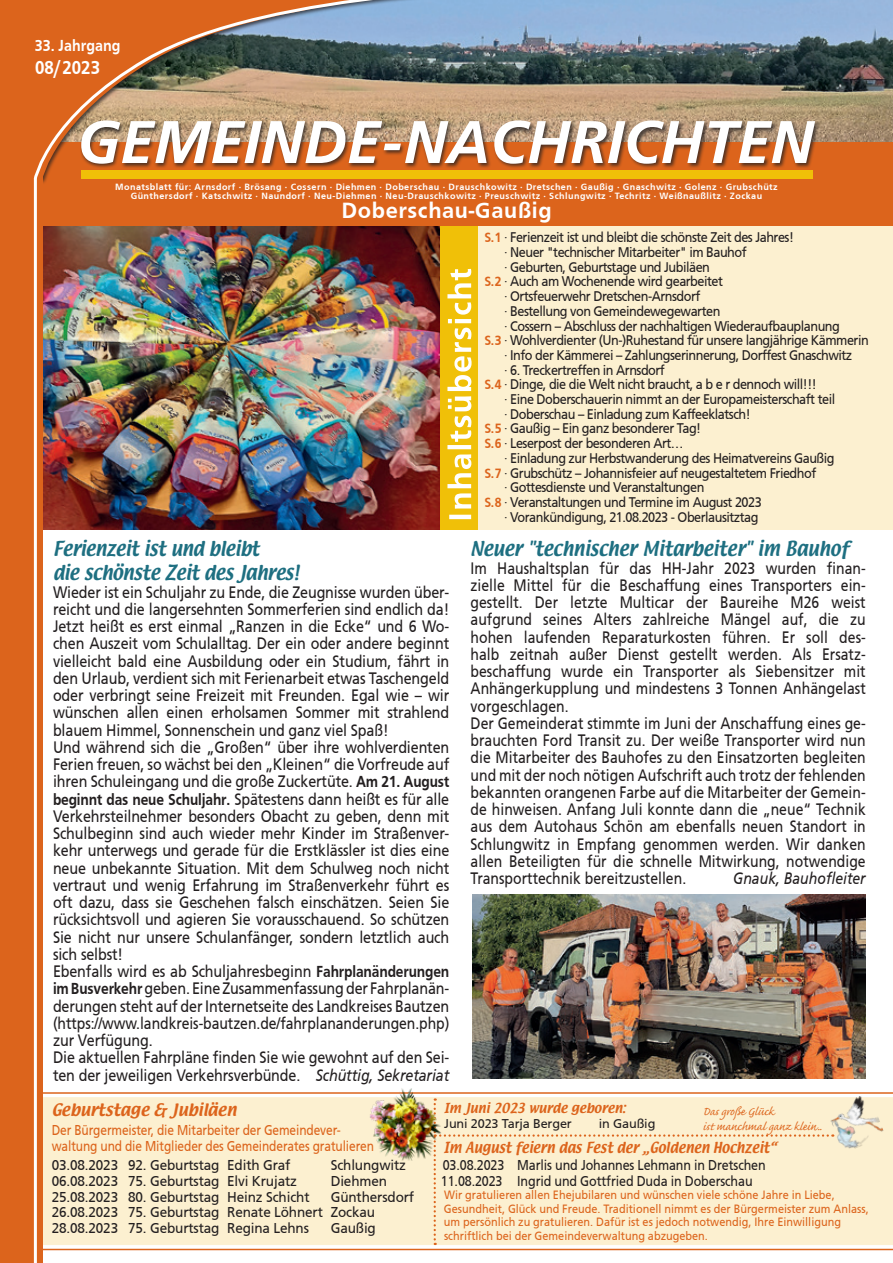
<style>
.page{position:relative;width:893px;height:1263px;background:#fff}
.page>*{position:absolute;margin:0;border:0;box-sizing:border-box;transform-origin:0 0}
.t1{font:italic 700 60px "Frutiger CE";color:#fff}
.t2{font:700 22.8px "Frutiger";letter-spacing:.025em;color:#fff}
.t3{font:700 19.5px "Frutiger";color:#fff;scale:.9 1}
.t4{font:18px/24px "Textile";letter-spacing:-.015em;color:#1e6f81;scale:.93 1}
.t5{font:16.5px/17.2px "Frutiger CE";letter-spacing:-.01em;color:#231f20;text-align:justify;scale:.87 1}
.t6{font:16.5px/17.2px "Frutiger CE";letter-spacing:-.01em;color:#231f20;text-align:justify;scale:.85 1}
.t7{font:italic 16.5px "Frutiger CE";color:#231f20;scale:.85 1}
.t8{font:700 16.5px "Frutiger";color:#fff;scale:.9 1}
.t9{font:15px "Textile";color:#dc641c}
.t10{font:14.55px/15px "Caflisch Script Web Pro";letter-spacing:-.01em;color:#dc641c}
.t11{font:14.25px/15.8px "Frutiger CE";letter-spacing:-.01em;color:#231f20;scale:.95 1}
.t12{font:14.25px/15.8px "Frutiger CE";letter-spacing:-.01em;color:#dc641c;scale:.84 1}
.t13{font:14.25px/16.5px "Frutiger CE";letter-spacing:-.01em;color:#231f20;scale:.88 1}
.Textsatz{font:13.95px/14.7px "Frutiger CE";letter-spacing:-.04em;color:#231f20;scale:.91 1}
.t14{font:13.35px "Textile";color:#dc641c;scale:.93 1}
.t15{font:12.75px "Frutiger CE";letter-spacing:-.01em;color:#231f20}
.t16{font:12px/13.5px "Frutiger CE";color:#dc641c;scale:.91 1}
.t17{font:12px "Textile";color:#dc641c}
.t18{font:700 9px/9px "Frutiger CE";letter-spacing:.05em;color:#fff;text-align:center}
.s1{font-family:"Frutiger";font-weight:700}
.s2{font-style:italic}
.s3{font-family:"Frutiger";font-weight:700;color:#dc641c}
</style>
<div class="page">
<div style="left:43px;top:1097px;width:850px;height:148px;background:#fcf0d0"></div>
<img style="left:43px;top:226px;width:398px;height:304px">
<div style="left:447px;top:226px;width:446px;height:304px;background:#fcf0d0"></div>
<div style="left:441px;top:151px;width:37px;height:379px;background:#f0c008"></div>
<svg style="left:447px;top:269px;width:25px;height:250px"></svg>
<div style="left:0;top:87px;width:893px;height:139px;background:#dc641c"></div>
<img style="left:558px;top:0;width:335px;height:142px">
<div style="left:0;top:0;width:558px;height:184px;background:#231f20;opacity:.75"></div>
<svg style="left:0;top:0;width:553px;height:170px;fill:#dc641c"></svg>
<div style="left:80px;top:120px;width:740px;height:48px;background:#231f20;opacity:.75"></div>
<div style="left:81px;top:170px;width:732px;height:9px;background:#f0c008"></div>
<div style="left:0;top:152px;width:43px;height:1111px;background:#dc641c"></div>
<hr style="left:34px;top:178px;width:3px;height:1085px;background:#fff">
<svg style="left:32px;top:0;width:516px;height:181px"></svg>
<hr style="left:39px;top:1092px;width:854px;height:2px;background:#dc641c">
<hr style="left:40px;top:1249px;width:853px;height:1px;background:#dc641c">
<div style="left:434px;top:1098px;width:399px;height:147px;background:#fcf0d0"></div>
<img style="left:368px;top:1088px;width:76px;height:73px">
<img style="left:826px;top:1093px;width:60px;height:60px">
<img style="left:472px;top:894px;width:394px;height:185px">
<p class="t8" style="left:35px;top:36px;width:96px">33. Jahrgang</p>
<p class="t3" style="left:35px;top:56px;width:74px">08/2023</p>
<h1 class="t1" style="left:77px;top:106px;width:738px">GEMEINDE-NACHRICHTEN</h1>
<h2 class="t2" style="left:341px;top:198px;width:212px">Doberschau-Gaußig</h2>
<p class="t18" style="left:115px;top:182px;width:664px">Monatsblatt für: Arnsdorf · Brösang · Cossern · Diehmen · Doberschau · Drauschkowitz · Dretschen · Gaußig · Gnaschwitz · Golenz · Grubschütz<br>Günthersdorf · Katschwitz · Naundorf · Neu-Diehmen · Neu-Drauschkowitz · Preuschwitz · Schlungwitz · Techritz · Weißnaußlitz · Zockau</p>
<p class="t4" style="left:53px;top:538px;width:266px">Ferienzeit ist und bleibt<br>die schönste Zeit des Jahres!</p>
<p class="t5" style="left:53px;top:583px;width:457px">Wieder ist ein Schuljahr zu Ende, die Zeugnisse wurden über&shy;reicht und die langersehnten Sommerferien sind endlich da!<br>Jetzt heißt es erst einmal „Ranzen in die Ecke“ und 6 Wo&shy;chen Auszeit vom Schulalltag. Der ein oder andere beginnt vielleicht bald eine Ausbildung oder ein Studium, fährt in den Urlaub, verdient sich mit Ferienarbeit etwas Taschengeld oder verbringt seine Freizeit mit Freunden. Egal wie – wir wünschen allen einen erholsamen Sommer mit strahlend blauem Himmel, Sonnenschein und ganz viel Spaß!</p>
<p class="t5" style="left:53px;top:738px;width:457px">Und während sich die „Großen“ über ihre wohlverdienten Ferien freuen, so wächst bei den „Kleinen“ die Vorfreude auf ihren Schuleingang und die große Zuckertüte. <span class="s1">Am 21. August beginnt das neue Schuljahr.</span> Spätestens dann heißt es für alle Verkehrsteilnehmer besonders Obacht zu geben, denn mit Schulbeginn sind auch wieder mehr Kinder im Straßenver&shy;kehr unterwegs und gerade für die Erstklässler ist dies eine neue unbekannte Situation. Mit dem Schulweg noch nicht vertraut und wenig Erfahrung im Straßenverkehr führt es oft dazu, dass sie Geschehen falsch einschätzen. Seien Sie rücksichtsvoll und agieren Sie vorausschauend. So schützen Sie nicht nur unsere Schulanfänger, sondern letztlich auch sich selbst!</p>
<p class="t5" style="left:53px;top:963px;width:457px">Ebenfalls wird es ab Schuljahresbeginn <span class="s1">Fahrplanänderungen im Busverkehr</span> geben. Eine Zusammenfassung der Fahrplanän&shy;derungen steht auf der Internetseite des Landkreises Bautzen (https://www.landkreis-bautzen.de/fahrplananderungen.php) zur Verfügung.</p>
<p class="t5" style="left:53px;top:1049px;width:457px">Die aktuellen Fahrpläne finden Sie wie gewohnt auf den Sei&shy;ten der jeweiligen Verkehrsverbünde. <span class="s2">Schüttig, Sekretariat</span></p>
<p class="Textsatz" style="left:504px;top:230px;width:320px;text-indent:-20px"><span class="s3">S.1</span> · Ferienzeit ist und bleibt die schönste Zeit des Jahres! · Neuer "technischer Mitarbeiter" im Bauhof<br>· Geburten, Geburtstage und Jubiläen</p>
<p class="Textsatz" style="left:504px;top:274px;width:370px;text-indent:-20px"><span class="s3">S.2</span> · Auch am Wochenende wird gearbeitet<br>· Ortsfeuerwehr Dretschen-Arnsdorf<br>· Bestellung von Gemeindewegewarten<br>· Cossern – Abschluss der nachhaltigen Wiederaufbauplanung</p>
<p class="Textsatz" style="left:504px;top:333px;width:402px;text-indent:-20px"><span class="s3">S.3</span> · Wohlverdienter (Un-)Ruhestand für unsere langjährige Kämmerin · Info der Kämmerei – Zahlungserinnerung, Dorffest Gnaschwitz<br>· 6. Treckertreffen in Arnsdorf</p>
<p class="Textsatz" style="left:504px;top:377px;width:365px;text-indent:-20px"><span class="s3">S.4</span> · Dinge, die die Welt nicht braucht, a b e r dennoch will!!!<br>· Eine Doberschauerin nimmt an der Europameisterschaft teil · Doberschau – Einladung zum Kaffeeklatsch!</p>
<p class="Textsatz" style="left:485px;top:421px;width:240px"><span class="s3">S.5</span> · Gaußig – Ein ganz besonderer Tag!</p>
<p class="Textsatz" style="left:504px;top:436px;width:365px;text-indent:-20px"><span class="s3">S.6</span> · Leserpost der besonderen Art…<br>· Einladung zur Herbstwanderung des Heimatvereins Gaußig</p>
<p class="Textsatz" style="left:504px;top:465px;width:344px;text-indent:-20px"><span class="s3">S.7</span> · Grubschütz – Johannisfeier auf neugestaltetem Friedhof · Gottesdienste und Veranstaltungen</p>
<p class="Textsatz" style="left:485px;top:495px;width:306px;text-align:right"><span class="s3">S.8</span> · Veranstaltungen und Termine im August 2023 · Vorankündigung, 21.08.2023 - Oberlausitztag</p>
<p class="t4" style="left:471px;top:538px;width:408px">Neuer "technischer Mitarbeiter" im Bauhof</p>
<p class="t6" style="left:471px;top:559px;width:466px">Im Haushaltsplan für das HH-Jahr 2023 wurden finan&shy;zielle Mittel für die Beschaffung eines Transporters ein&shy;gestellt. Der letzte Multicar der Baureihe M26 weist aufgrund seines Alters zahlreiche Mängel auf, die zu hohen laufenden Reparaturkosten führen. Er soll des&shy;halb zeitnah außer Dienst gestellt werden. Als Ersatz&shy;beschaffung wurde ein Transporter als Siebensitzer mit Anhängerkupplung und mindestens 3 Tonnen Anhängelast vorgeschlagen.</p>
<p class="t6" style="left:471px;top:714px;width:466px">Der Gemeinderat stimmte im Juni der Anschaffung eines ge&shy;brauchten Ford Transit zu. Der weiße Transporter wird nun die Mitarbeiter des Bauhofes zu den Einsatzorten begleiten und mit der noch nötigen Aufschrift auch trotz der fehlenden bekannten orangenen Farbe auf die Mitarbeiter der Gemein&shy;de hinweisen. Anfang Juli konnte dann die „neue“ Technik aus dem Autohaus Schön am ebenfalls neuen Standort in Schlungwitz in Empfang genommen werden. Wir danken allen Beteiligten für die schnelle Mitwirkung, notwendige Transporttechnik bereitzustellen.</p>
<p class="t7" style="left:733px;top:869px;width:157px">Gnauk, Bauhofleiter</p>
<p class="t9" style="left:52px;top:1099px;width:186px">Geburtstage &amp; Jubiläen</p>
<p class="t12" style="left:52px;top:1122px;width:385px">Der Bürgermeister, die Mitarbeiter der Gemeindever&shy;waltung und die Mitglieder des Gemeinderates gratulieren</p>
<p class="t11" style="left:52px;top:1157px;width:253px">03.08.2023 92. Geburtstag Edith Graf</p>
<p class="t11" style="left:331px;top:1157px;width:81px">Schlungwitz</p>
<p class="t11" style="left:52px;top:1173px;width:260px">06.08.2023 75. Geburtstag Elvi Krujatz</p>
<p class="t11" style="left:331px;top:1173px;width:61px">Diehmen</p>
<p class="t11" style="left:52px;top:1189px;width:273px">25.08.2023 80. Geburtstag Heinz Schicht</p>
<p class="t11" style="left:52px;top:1189px;width:383px;text-indent:279px">Günthersdorf<br>26.08.2023 75. Geburtstag Renate Löhnert Zockau<br>28.08.2023 75. Geburtstag Regina Lehns</p>
<p class="t11" style="left:331px;top:1220px;width:49px">Gaußig</p>
<p class="t17" style="left:444px;top:1099px;width:184px">Im Juni 2023 wurde geboren:</p>
<p class="t15" style="left:444px;top:1116px;width:129px">Juni 2023 Tarja Berger</p>
<p class="t15" style="left:599px;top:1116px;width:58px">in Gaußig</p>
<p class="t10" style="left:703px;top:1104px;width:121px">Das große Glück<br>ist manchmal ganz klein..</p>
<p class="t14" style="left:443px;top:1138px;width:360px">Im August feiern das Fest der „Goldenen Hochzeit“</p>
<p class="t13" style="left:441px;top:1156px;width:371px">03.08.2023 Marlis und Johannes Lehmann in Dretschen<br>11.08.2023 Ingrid und Gottfried Duda in Doberschau</p>
<p class="t16" style="left:444px;top:1188px;width:468px">Wir gratulieren allen Ehejubilaren und wünschen viele schöne Jahre in Liebe, Gesundheit, Glück und Freude. Traditionell nimmt es der Bürgermeister zum Anlass, um persönlich zu gratulieren. Dafür ist es jedoch notwendig, Ihre Einwilligung schriftlich bei der Gemeindeverwaltung abzugeben.</p>
</div>
